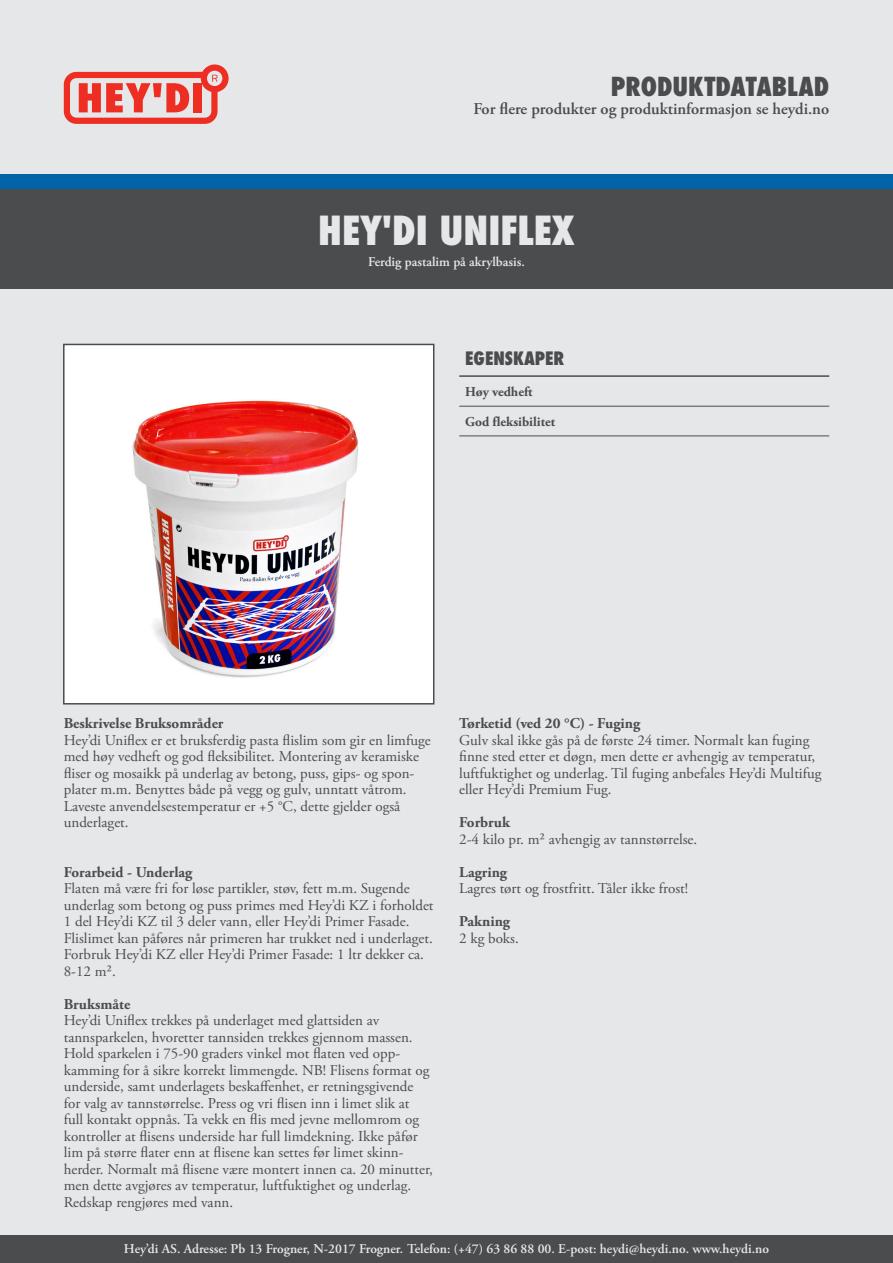
<style>
.page{position:relative;width:893px;height:1263px;background:#e6e7e9}
.page>*{position:absolute;margin:0;border:0;box-sizing:border-box;transform-origin:0 0}
.t1{font:800 condensed 39px "Futura";color:#e6e7e9}
.t2{font:800 condensed 25.5px "Futura";color:#4b4c4d}
.t3{font:800 condensed 18px "Futura";color:#4b4c4d}
.t4{font:600 16.5px "Adobe Garamond Pro";color:#4b4c4d}
.t5{font:15px/16.5px "Adobe Garamond Pro";color:#4b4c4d}
.t6{font:700 15px "Adobe Garamond Pro";color:#4b4c4d}
.t7{font:600 13.5px "Adobe Garamond Pro";color:#e6e7e9}
.t8{font:700 13.5px "Adobe Garamond Pro";color:#4b4c4d}
</style>
<div class="page">
<svg style="left:64px;top:64px;width:165px;height:60px"></svg>
<div style="left:0;top:189px;width:893px;height:100px;background:#4b4c4d"></div>
<div style="left:0;top:175px;width:893px;height:14px;background:#0163a8"></div>
<div style="left:64px;top:344px;width:370px;height:360px;background:#fff"></div>
<img style="left:132px;top:400px;width:226px;height:278px">
<div style="left:63px;top:344px;width:371px;height:360px;border:2px solid #4b4c4d"></div>
<hr style="left:459px;top:406px;width:370px;height:1px;background:#4b4c4d">
<hr style="left:459px;top:435px;width:370px;height:1px;background:#4b4c4d">
<hr style="left:459px;top:375px;width:370px;height:2px;background:#4b4c4d">
<div style="left:0;top:1235px;width:893px;height:28px;background:#4b4c4d"></div>
<h2 class="t2" style="left:611px;top:69px;width:220px">PRODUKTDATABLAD</h2>
<p class="t4" style="left:473px;top:99px;width:357px">For flere produkter og produktinformasjon se heydi.no</p>
<h1 class="t1" style="left:318px;top:204px;width:258px">HEY'DI UNIFLEX</h1>
<p class="t7" style="left:368px;top:254px;width:158px">Ferdig pastalim på akrylbasis.</p>
<p class="t3" style="left:465px;top:346px;width:101px">EGENSKAPER</p>
<p class="t8" style="left:465px;top:384px;width:69px">Høy vedheft</p>
<p class="t8" style="left:465px;top:414px;width:91px">God fleksibilitet</p>
<p class="t6" style="left:64px;top:715px;width:161px">Beskrivelse Bruksområder</p>
<p class="t5" style="left:64px;top:732px;width:368px">Hey’di Uniflex er et bruksferdig pasta flislim som gir en limfuge med høy vedheft og god fleksibilitet. Montering av keramiske fliser og mosaikk på underlag av betong, puss, gips- og spon&shy;plater m.m. Benyttes både på vegg og gulv, unntatt våtrom.<br>Laveste anvendelsestemperatur er +5 °C, dette gjelder også underlaget.</p>
<p class="t6" style="left:64px;top:863px;width:130px">Forarbeid - Underlag</p>
<p class="t5" style="left:64px;top:881px;width:371px">Flaten må være fri for løse partikler, støv, fett m.m. Sugende underlag som betong og puss primes med Hey’di KZ i forholdet 1 del Hey’di KZ til 3 deler vann, eller Hey’di Primer Fasade.<br>Flislimet kan påføres når primeren har trukket ned i underlaget.<br>Forbruk Hey’di KZ eller Hey’di Primer Fasade: 1 ltr dekker ca.<br>8-12 m².</p>
<p class="t6" style="left:64px;top:995px;width:68px">Bruksmåte</p>
<p class="t5" style="left:64px;top:1013px;width:371px">Hey’di Uniflex trekkes på underlaget med glattsiden av tannsparkelen, hvoretter tannsiden trekkes gjennom massen.<br>Hold sparkelen i 75-90 graders vinkel mot flaten ved opp&shy;kamming for å sikre korrekt limmengde. NB! Flisens format og underside, samt underlagets beskaffenhet, er retningsgivende for valg av tannstørrelse. Press og vri flisen inn i limet slik at<br>full kontakt oppnås. Ta vekk en flis med jevne mellomrom og kontroller at flisens underside har full limdekning. Ikke påfør lim på større flater enn at flisene kan settes før limet skinn&shy;herder. Normalt må flisene være montert innen ca. 20 minutter, men dette avgjøres av temperatur, luftfuktighet og underlag.<br>Redskap rengjøres med vann.</p>
<p class="t6" style="left:459px;top:715px;width:183px">Tørketid (ved 20 °C) - Fuging</p>
<p class="t5" style="left:459px;top:732px;width:364px">Gulv skal ikke gås på de første 24 timer. Normalt kan fuging finne sted etter et døgn, men dette er avhengig av temperatur, luftfuktighet og underlag. Til fuging anbefales Hey’di Multifug eller Hey’di Premium Fug.</p>
<p class="t6" style="left:459px;top:814px;width:52px">Forbruk</p>
<p class="t5" style="left:459px;top:831px;width:240px">2-4 kilo pr. m² avhengig av tannstørrelse.</p>
<p class="t6" style="left:459px;top:863px;width:49px">Lagring</p>
<p class="t5" style="left:459px;top:881px;width:230px">Lagres tørt og frostfritt. Tåler ikke frost!</p>
<p class="t6" style="left:459px;top:913px;width:52px">Pakning</p>
<p class="t5" style="left:459px;top:930px;width:61px">2 kg boks.</p>
<p class="t7" style="left:124px;top:1241px;width:646px">Hey’di AS. Adresse: Pb 13 Frogner, N-2017 Frogner. Telefon: (+47) 63 86 88 00. E-post: heydi@heydi.no. www.heydi.no</p>
</div>
